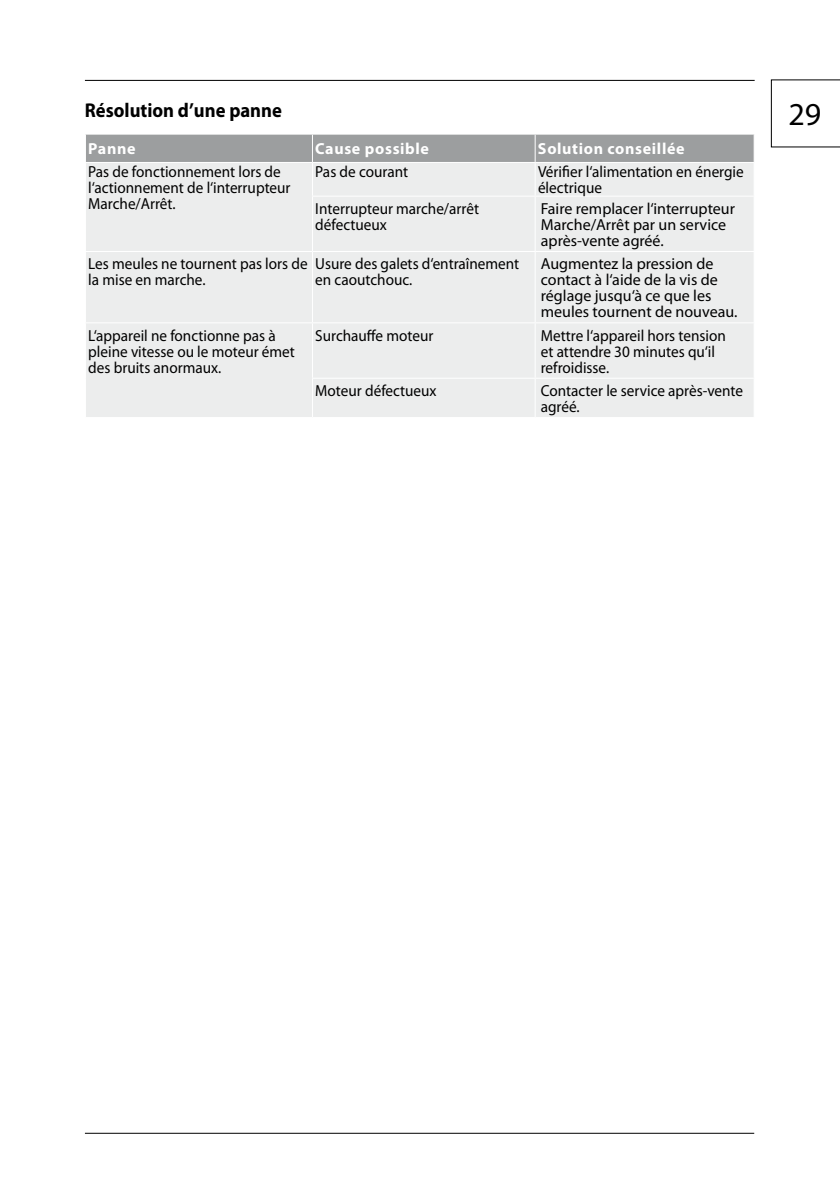
<style>
.page{position:relative;width:840px;height:1191px;background:#fff}
.page>*{position:absolute;margin:0;border:0;box-sizing:border-box;transform-origin:0 0}
.t1{font:32px "Myriad Pro";color:#000}
.t2{font:700 20px "Myriad Pro";color:#000;scale:.93 1}
.t3{font:16px/16px "Myriad Pro";color:#000;scale:.95 1}
.t4{font:16px/16px "Myriad Pro";color:#000}
.t5{font:700 16px "Myriad Pro";letter-spacing:.04em;color:#fff}
</style>
<div class="page">
<hr style="left:85px;top:1132px;width:668px;height:1px;background:#000">
<hr style="left:85px;top:80px;width:669px;height:1px;background:#000">
<svg style="left:770px;top:79px;width:69px;height:69px"></svg>
<div style="left:86px;top:163px;width:667px;height:254px;background:#eceded"></div>
<div style="left:85px;top:134px;width:669px;height:28px;background:#9c9e9f"></div>
<hr style="left:312px;top:163px;width:1px;height:33px;background:#fff">
<hr style="left:534px;top:163px;width:1px;height:33px;background:#fff">
<hr style="left:312px;top:196px;width:223px;height:1px;background:#fff">
<hr style="left:312px;top:197px;width:1px;height:54px;background:#fff">
<hr style="left:535px;top:196px;width:219px;height:1px;background:#fff">
<hr style="left:534px;top:197px;width:1px;height:54px;background:#fff">
<hr style="left:85px;top:251px;width:227px;height:1px;background:#fff">
<hr style="left:312px;top:251px;width:223px;height:1px;background:#fff">
<hr style="left:312px;top:252px;width:1px;height:70px;background:#fff">
<hr style="left:535px;top:251px;width:219px;height:1px;background:#fff">
<hr style="left:534px;top:252px;width:1px;height:70px;background:#fff">
<hr style="left:85px;top:322px;width:227px;height:1px;background:#fff">
<hr style="left:312px;top:322px;width:223px;height:1px;background:#fff">
<hr style="left:312px;top:323px;width:1px;height:55px;background:#fff">
<hr style="left:535px;top:322px;width:219px;height:1px;background:#fff">
<hr style="left:534px;top:323px;width:1px;height:55px;background:#fff">
<hr style="left:312px;top:378px;width:223px;height:1px;background:#fff">
<hr style="left:312px;top:379px;width:1px;height:38px;background:#fff">
<hr style="left:535px;top:378px;width:219px;height:1px;background:#fff">
<hr style="left:534px;top:379px;width:1px;height:38px;background:#fff">
<p class="t2" style="left:85px;top:97px;width:213px">Résolution d’une panne</p>
<p class="t5" style="left:88px;top:138px;width:49px">Panne</p>
<p class="t5" style="left:315px;top:138px;width:115px">Cause possible</p>
<p class="t5" style="left:537px;top:138px;width:148px">Solution conseillée</p>
<p class="t3" style="left:88px;top:164px;width:214px">Pas de fonctionnement lors de l‘actionnement de l‘interrupteur<br>Marche/Arrêt.</p>
<p class="t3" style="left:315px;top:164px;width:99px">Pas de courant</p>
<p class="t3" style="left:537px;top:164px;width:218px">Vérifier l‘alimentation en énergie électrique</p>
<p class="t3" style="left:315px;top:200px;width:174px">Interrupteur marche/arrêt défectueux</p>
<p class="t4" style="left:540px;top:200px;width:195px">Faire remplacer l‘interrupteur<br>Marche/Arrêt par un service après-vente agréé.</p>
<p class="t3" style="left:88px;top:255px;width:232px">Les meules ne tournent pas lors de la mise en marche.</p>
<p class="t3" style="left:315px;top:255px;width:216px">Usure des galets d‘entraînement en caoutchouc.</p>
<p class="t4" style="left:540px;top:255px;width:198px">Augmentez la pression de contact à l‘aide de la vis de réglage jusqu‘à ce que les meules tournent de nouveau.</p>
<p class="t3" style="left:88px;top:327px;width:219px">L‘appareil ne fonctionne pas à pleine vitesse ou le moteur émet des bruits anormaux.</p>
<p class="t3" style="left:315px;top:327px;width:126px">Surchauffe moteur</p>
<p class="t3" style="left:540px;top:327px;width:196px">Mettre l‘appareil hors tension et attendre 30 minutes qu‘il refroidisse.</p>
<p class="t3" style="left:315px;top:382px;width:129px">Moteur défectueux</p>
<p class="t3" style="left:540px;top:382px;width:214px">Contacter le service après-vente agréé.</p>
<h1 class="t1" style="left:788px;top:95px;width:34px">29</h1>
</div>
